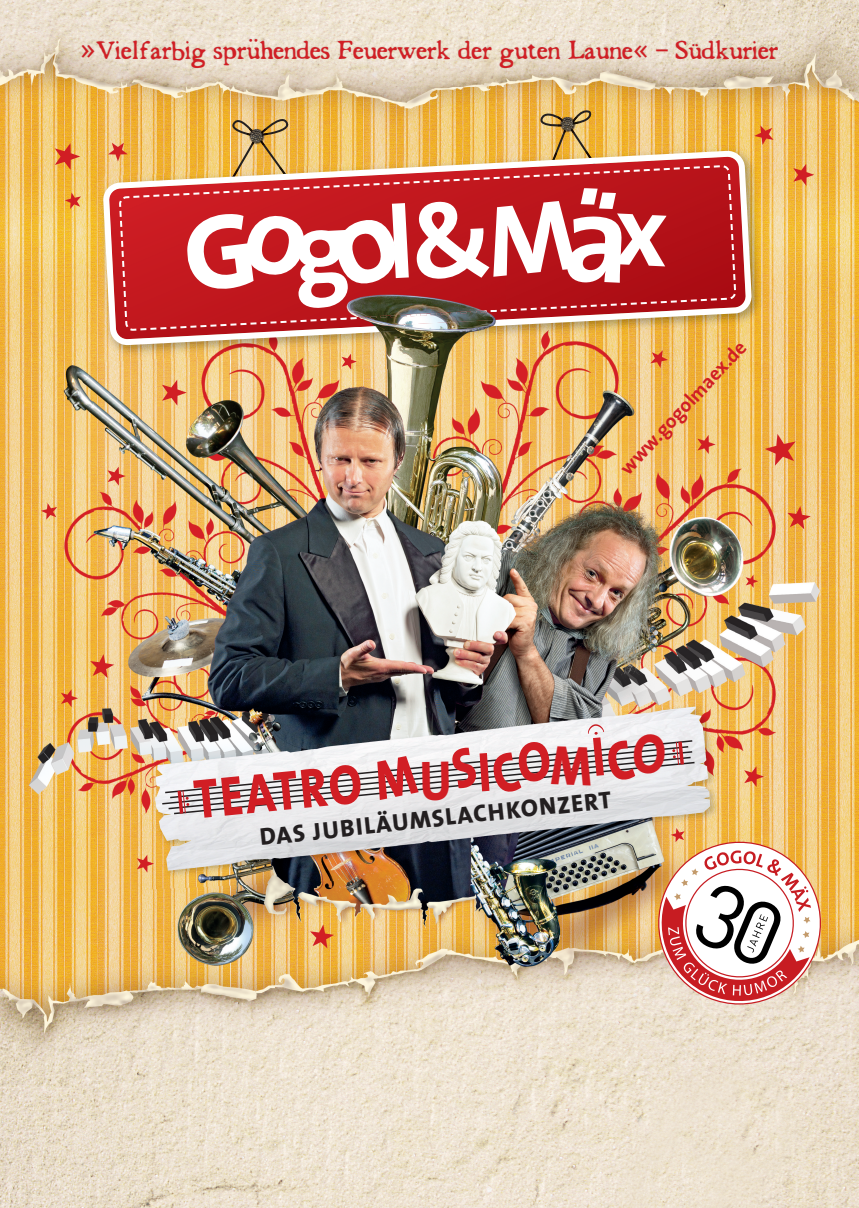
<style>
.page{position:relative;width:859px;height:1208px;background:#fff}
.page>*{position:absolute;margin:0;border:0;box-sizing:border-box;transform-origin:0 0}
.t1{font:800 56.1px "The Sans";color:#d11e24;scale:.84 1}
.t2{font:29px "Schrift";letter-spacing:.015em;color:#d11e24}
.t3{font:800 24.4px "The Sans";color:#231f20}
.t4{font:700 19.8px "The Sans";color:#d11e24}
.s1{font-family:"Lucida Grande"}
.s2{font-family:"Koz Min Pr 6 N";font-weight:500}
</style>
<div class="page">
<img style="left:0;top:0;width:859px;height:1208px">
<img style="left:0;top:19px;width:859px;height:68px">
<svg style="left:538px;top:107px;width:68px;height:35px;background:#d0a652"></svg>
<img style="left:95px;top:142px;width:673px;height:220px">
<svg style="left:227px;top:112px;width:66px;height:38px;background:#d0a75b"></svg>
<img style="left:103px;top:150px;width:649px;height:195px">
<svg style="left:118px;top:164px;width:619px;height:168px;background:#c8413b"></svg>
<svg style="left:128px;top:327px;width:10px;height:5px"></svg>
<svg style="left:787px;top:506px;width:24px;height:23px"></svg>
<svg style="left:310px;top:924px;width:24px;height:24px"></svg>
<svg style="left:90px;top:654px;width:24px;height:24px"></svg>
<svg style="left:697px;top:435px;width:19px;height:19px"></svg>
<svg style="left:107px;top:466px;width:19px;height:20px"></svg>
<svg style="left:744px;top:766px;width:20px;height:21px"></svg>
<svg style="left:746px;top:574px;width:12px;height:14px"></svg>
<svg style="left:793px;top:164px;width:21px;height:22px"></svg>
<svg style="left:55px;top:143px;width:25px;height:27px"></svg>
<svg style="left:765px;top:434px;width:31px;height:32px"></svg>
<svg style="left:108px;top:143px;width:20px;height:18px"></svg>
<svg style="left:65px;top:192px;width:16px;height:17px"></svg>
<svg style="left:41px;top:503px;width:16px;height:16px"></svg>
<svg style="left:754px;top:125px;width:20px;height:20px"></svg>
<svg style="left:61px;top:689px;width:17px;height:18px"></svg>
<svg style="left:162px;top:380px;width:25px;height:26px"></svg>
<svg style="left:650px;top:350px;width:18px;height:18px"></svg>
<img style="left:143px;top:694px;width:581px;height:195px">
<svg style="left:137px;top:854px;width:14px;height:18px"></svg>
<img style="left:151px;top:703px;width:559px;height:170px">
<svg style="left:648px;top:828px;width:183px;height:186px"></svg>
<img style="left:339px;top:349px;width:166px;height:20px">
<img style="left:339px;top:334px;width:166px;height:15px">
<img style="left:339px;top:278px;width:166px;height:56px">
<img style="left:340px;top:309px;width:165px;height:11px">
<svg style="left:342px;top:353px;width:15px;height:17px"></svg>
<svg style="left:185px;top:203px;width:224px;height:105px"></svg>
<svg style="left:416px;top:188px;width:251px;height:95px"></svg>
<svg style="left:161px;top:724px;width:535px;height:91px"></svg>
<p class="t2" style="left:81px;top:33px;width:699px"><span class="s1">»</span>Vielfarbig spru<span class="s2">̈</span>hendes Feuerwerk der guten Laune<span class="s1">« –</span> Südkurier</p>
<p class="t4" style="left:618px;top:466px;width:176px;rotate:-47deg">www.gogolmaex.de</p>
<h1 class="t1" style="left:192px;top:778px;width:202px;rotate:-6deg">TEATRO</h1>
<p class="t3" style="left:259px;top:827px;width:355px;rotate:-6deg">DAS JUBILÄUMSLACHKONZERT</p>
</div>
